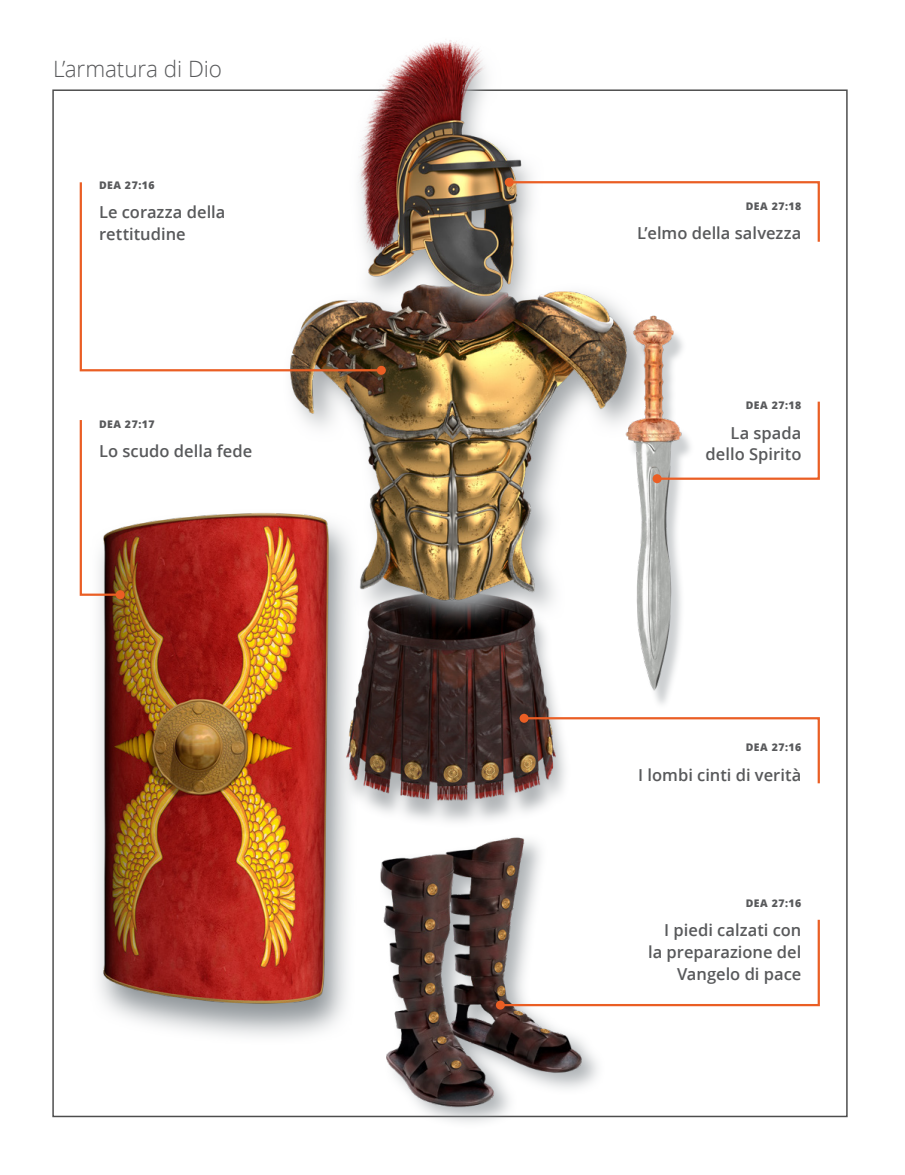
<style>
.page{position:relative;width:905px;height:1175px;background:#fff}
.page>*{position:absolute;margin:0;border:0;box-sizing:border-box;transform-origin:0 0}
.para_h1{font:300 22.5px "Zoramlds Lat";letter-spacing:-.005em;color:#58595b}
.para_p1Right{font:600 16.5px/21.8px "Zoramlds Lat";color:#58595b;text-align:right}
.para_p1{font:600 16.5px/21.8px "Zoramlds Lat";color:#58595b}
.para_h2Right{font:800 10.5px "Zoramlds Lat";letter-spacing:.05em;color:#58595b}
.para_h2{font:800 10.5px "Zoramlds Lat";letter-spacing:.05em;color:#58595b}
</style>
<div class="page">
<img style="left:360px;top:630px;width:204px;height:190px">
<img style="left:290px;top:291px;width:332px;height:335px">
<svg style="left:109px;top:509px;width:251px;height:528px"></svg>
<img style="left:98px;top:507px;width:253px;height:499px">
<div style="left:628px;top:323px;width:67px;height:386px;background:#8f9599;opacity:.44"></div>
<img style="left:612px;top:312px;width:81px;height:378px">
<svg style="left:383px;top:300px;width:161px;height:27px;background:#5a453b"></svg>
<img style="left:335px;top:40px;width:216px;height:260px">
<div style="left:378px;top:832px;width:228px;height:297px;background:#8f9599;opacity:.71"></div>
<img style="left:364px;top:832px;width:231px;height:284px">
<svg style="left:79px;top:420px;width:43px;height:177px"></svg>
<div style="left:116px;top:590px;width:9px;height:9px;background:#ea5e24;border-radius:50%"></div>
<svg style="left:79px;top:180px;width:304px;height:192px"></svg>
<div style="left:377px;top:366px;width:9px;height:9px;background:#ea5e24;border-radius:50%"></div>
<svg style="left:507px;top:180px;width:313px;height:64px"></svg>
<div style="left:504px;top:178px;width:9px;height:9px;background:#ea5e24;border-radius:50%"></div>
<svg style="left:655px;top:399px;width:165px;height:82px"></svg>
<div style="left:652px;top:474px;width:9px;height:9px;background:#ea5e24;border-radius:50%"></div>
<svg style="left:522px;top:716px;width:298px;height:69px"></svg>
<div style="left:519px;top:713px;width:9px;height:9px;background:#ea5e24;border-radius:50%"></div>
<svg style="left:498px;top:917px;width:322px;height:90px"></svg>
<div style="left:496px;top:1000px;width:9px;height:9px;background:#ea5e24;border-radius:50%"></div>
<p class="para_h1" style="left:53px;top:53px;width:170px">L’armatura di Dio</p>
<p class="para_h2" style="left:99px;top:177px;width:57px">DEA 27:16</p>
<p class="para_p1" style="left:99px;top:201px;width:128px">Le corazza della rettitudine</p>
<p class="para_h2" style="left:99px;top:416px;width:57px">DEA 27:17</p>
<p class="para_p1" style="left:99px;top:440px;width:155px">Lo scudo della fede</p>
<p class="para_h2Right" style="left:745px;top:198px;width:57px">DEA 27:18</p>
<p class="para_p1Right" style="left:637px;top:222px;width:166px">L’elmo della salvezza</p>
<p class="para_h2Right" style="left:745px;top:397px;width:57px">DEA 27:18</p>
<p class="para_p1Right" style="left:705px;top:422px;width:97px">La spada dello Spirito</p>
<p class="para_h2Right" style="left:745px;top:739px;width:57px">DEA 27:16</p>
<p class="para_p1Right" style="left:638px;top:764px;width:165px">I lombi cinti di verità</p>
<p class="para_h2Right" style="left:745px;top:895px;width:57px">DEA 27:16</p>
<p class="para_p1Right" style="left:648px;top:919px;width:155px">I piedi calzati con la preparazione del<br>Vangelo di pace</p>
</div>
